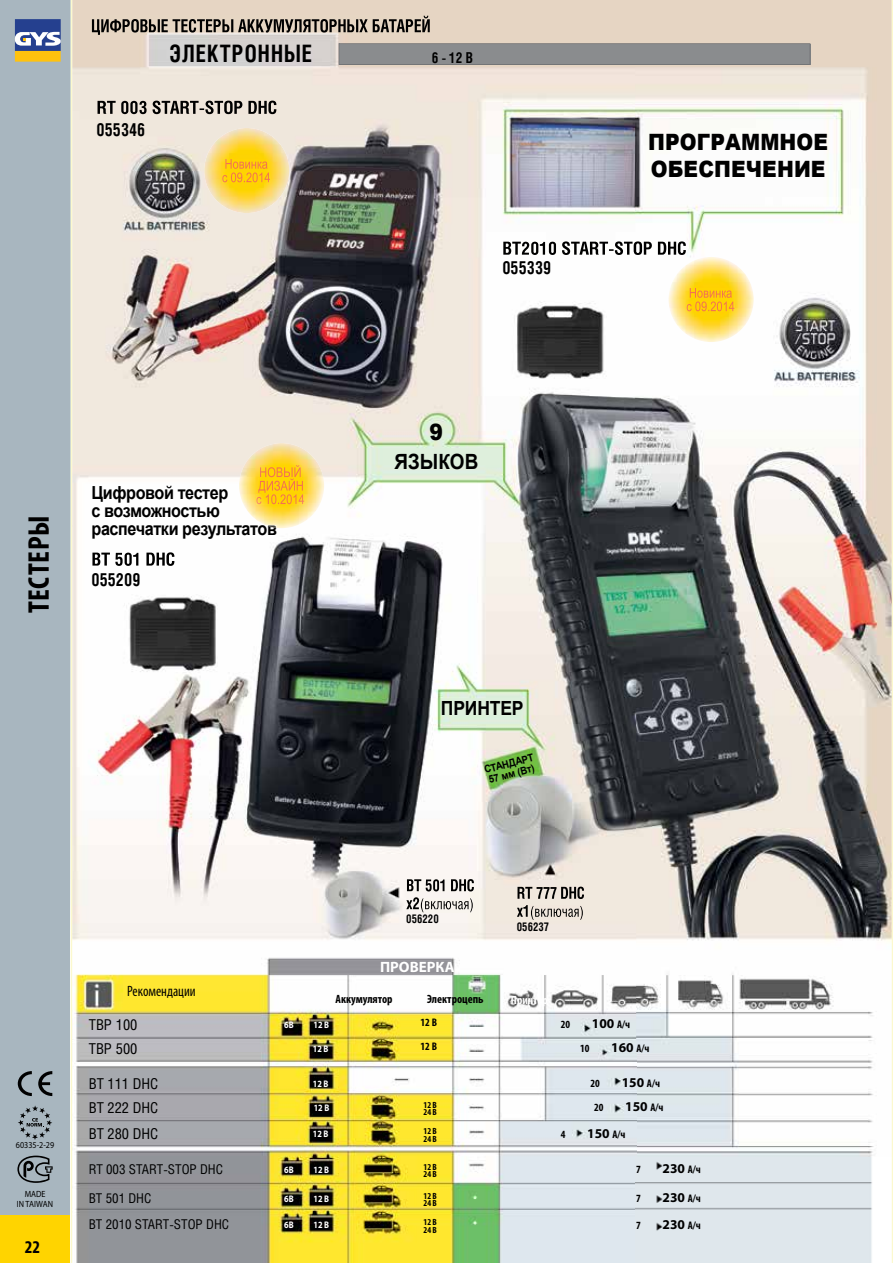
<style>
.page{position:relative;width:893px;height:1263px;background:#fff}
.page>*{position:absolute;margin:0;border:0;box-sizing:border-box;transform-origin:0 0}
.t1{font:700 condensed 30px "Myriad Pro";letter-spacing:.02em;color:#000}
.t2{font:700 24px "Helios Cond";letter-spacing:.05em;color:#000;scale:.9 1}
.t3{font:900 22.5px/27px "Arial";letter-spacing:.005em;color:#000;scale:.9 1}
.t4{font:700 21px "Arial";color:#000;scale:.9 1}
.t5{font:700 19.5px "Arial";letter-spacing:-.01em;color:#000;scale:.9 1}
.t6{font:700 18px/18px "Arial";letter-spacing:-.025em;color:#000;scale:.9 1}
.t7{font:700 18px "Helios Cond";color:#000;scale:.9 1}
.t8{font:700 condensed 18px "Myriad Pro";color:#000}
.t9{font:15px "Helios Cond";color:#000}
.t10{font:condensed 15px "Myriad Pro";color:#000;scale:.95 1}
.t11{font:700 15px "Myriad Pro";color:#fff}
.t12{font:700 15px "Helios Cond";color:#000;scale:.9 1}
.t13{font:700 13.5px "Myriad Pro";color:#000}
.t14{font:13.5px "Helios Cond";color:#000}
.t15{font:700 condensed 12px "Myriad Pro";color:#000}
.t16{font:700 12px "Helios Cond";color:#000;scale:.9 1}
.t17{font:700 condensed 12px "Myriad Pro";color:#fff}
.t18{font:700 condensed 10.95px "Myriad Pro";color:#000}
.t19{font:700 10.5px/10.5px "Arial";color:#000;scale:.9 1}
.t20{font:700 9.6px "Myriad Pro";color:#fff;scale:.86 1}
.t21{font:700 condensed 9px/7.5px "Myriad Pro";color:#000}
.t22{font:9px/9.8px "Myriad Pro";color:#000;text-align:center;scale:.9 1}
.s1{font-stretch:condensed;font-size:10.95px}
</style>
<div class="page">
<div style="left:0;top:0;width:70px;height:1263px;background:#a8b6bf"></div>
<div style="left:0;top:1216px;width:70px;height:47px;background:#ffd400"></div>
<div style="left:15px;top:51px;width:46px;height:11px;background:#ffc20e"></div>
<svg style="left:15px;top:19px;width:46px;height:32px"></svg>
<svg style="left:70px;top:0;width:1px;height:1263px"></svg>
<svg style="left:18px;top:1071px;width:14px;height:25px"></svg>
<svg style="left:38px;top:1071px;width:14px;height:25px"></svg>
<svg style="left:17px;top:1155px;width:36px;height:28px"></svg>
<svg style="left:18px;top:1105px;width:34px;height:35px"></svg>
<img style="left:71px;top:0;width:822px;height:1263px">
<img style="left:92px;top:16px;width:338px;height:19px">
<img style="left:503px;top:241px;width:183px;height:14px">
<img style="left:92px;top:552px;width:82px;height:14px">
<img style="left:517px;top:887px;width:67px;height:12px">
<svg style="left:517px;top:905px;width:11px;height:12px"></svg>
<img style="left:531px;top:906px;width:52px;height:14px">
<img style="left:407px;top:879px;width:67px;height:12px">
<svg style="left:406px;top:897px;width:13px;height:12px"></svg>
<img style="left:421px;top:898px;width:52px;height:14px">
<img style="left:98px;top:101px;width:178px;height:13px">
<div style="left:339px;top:43px;width:471px;height:22px;background:#8a8c8e"></div>
<img style="left:204px;top:128px;width:85px;height:85px">
<img style="left:225px;top:159px;width:42px;height:10px">
<img style="left:222px;top:172px;width:48px;height:10px">
<img style="left:239px;top:443px;width:85px;height:85px">
<svg style="left:266px;top:525px;width:10px;height:3px"></svg>
<img style="left:260px;top:465px;width:41px;height:12px">
<img style="left:258px;top:478px;width:45px;height:15px">
<img style="left:256px;top:494px;width:48px;height:10px">
<img style="left:669px;top:257px;width:85px;height:85px">
<img style="left:690px;top:288px;width:42px;height:10px">
<img style="left:687px;top:301px;width:47px;height:10px">
<h3 class="t7" style="left:97px;top:119px;width:55px">055346</h3>
<h2 class="t2" style="left:169px;top:39px;width:160px">ЭЛЕКТРОННЫЕ</h2>
<p class="t12" style="left:432px;top:49px;width:47px">6 - 12 В</p>
<h3 class="t7" style="left:502px;top:257px;width:56px">055339</h3>
<h3 class="t3" style="left:648px;top:128px;width:201px">ПРОГРАММНОЕ<br>ОБЕСПЕЧЕНИЕ</h3>
<h1 class="t1" style="left:20px;top:613px;width:99px;rotate:-90deg">ТЕСТЕРЫ</h1>
<h3 class="t6" style="left:92px;top:484px;width:208px">Цифровой тестер<br>с возможностью распечатки результатов</h3>
<h3 class="t7" style="left:92px;top:569px;width:56px">055209</h3>
<h3 class="t3" style="left:430px;top:417px;width:17px">9</h3>
<h3 class="t4" style="left:394px;top:448px;width:95px">ЯЗЫКОВ</h3>
<h3 class="t5" style="left:441px;top:696px;width:93px">ПРИНТЕР</h3>
<p class="t19" style="left:483px;top:765px;width:58px;rotate:-15deg">СТАНДАРТ<br>57 мм (Вт)</p>
<p class="t22" style="left:16px;top:1140px;width:44px">60335-2-29</p>
<p class="t22" style="left:17px;top:1189px;width:42px">MADE<br>IN TAIWAN</p>
<h3 class="t8" style="left:25px;top:1236px;width:17px">22</h3>
<p class="t16" style="left:406px;top:912px;width:38px">056220</p>
<p class="t11" style="left:380px;top:957px;width:76px">ПРОВЕРКА</p>
<p class="t15" style="left:336px;top:991px;width:59px">Аккумулятор</p>
<p class="t15" style="left:427px;top:991px;width:58px">Электроцепь</p>
<p class="t17" style="left:511px;top:992px;width:39px">Принтер</p>
<p class="t16" style="left:517px;top:919px;width:37px">056237</p>
<p class="t10" style="left:127px;top:982px;width:74px">Рекомендации</p>
<p class="t9" style="left:89px;top:1016px;width:50px">ТВР 100</p>
<p class="t20" style="left:284px;top:1018px;width:13px">6В</p>
<p class="t20" style="left:313px;top:1018px;width:20px">12 В</p>
<p class="t18" style="left:420px;top:1016px;width:18px">12 В</p>
<p class="t18" style="left:561px;top:1018px;width:11px">20</p>
<p class="t13" style="left:592px;top:1015px;width:40px">100 <span class="s1">А/ч</span></p>
<p class="t9" style="left:89px;top:1039px;width:50px">ТВР 500</p>
<p class="t20" style="left:313px;top:1042px;width:20px">12 В</p>
<p class="t18" style="left:420px;top:1040px;width:18px">12 В</p>
<p class="t18" style="left:580px;top:1041px;width:11px">10</p>
<p class="t13" style="left:611px;top:1039px;width:40px">160 <span class="s1">А/ч</span></p>
<p class="t9" style="left:89px;top:1075px;width:71px">BT 111 DHC</p>
<p class="t20" style="left:313px;top:1078px;width:20px">12 В</p>
<p class="t18" style="left:590px;top:1077px;width:11px">20</p>
<p class="t13" style="left:622px;top:1074px;width:40px">150 <span class="s1">А/ч</span></p>
<p class="t9" style="left:89px;top:1099px;width:71px">BT 222 DHC</p>
<p class="t20" style="left:314px;top:1101px;width:20px">12 В</p>
<p class="t21" style="left:424px;top:1101px;width:15px">12 В<br>24 В</p>
<p class="t18" style="left:594px;top:1101px;width:11px">20</p>
<p class="t13" style="left:625px;top:1098px;width:40px">150 <span class="s1">А/ч</span></p>
<p class="t9" style="left:89px;top:1125px;width:71px">BT 280 DHC</p>
<p class="t20" style="left:313px;top:1128px;width:20px">12 В</p>
<p class="t21" style="left:424px;top:1127px;width:15px">12 В<br>24 В</p>
<p class="t18" style="left:561px;top:1127px;width:6px">4</p>
<p class="t13" style="left:587px;top:1124px;width:40px">150 <span class="s1">А/ч</span></p>
<p class="t14" style="left:89px;top:1161px;width:136px">RT 003 START-STOP DHC</p>
<p class="t20" style="left:284px;top:1163px;width:13px">6В</p>
<p class="t20" style="left:313px;top:1163px;width:20px">12 В</p>
<p class="t21" style="left:424px;top:1163px;width:15px">12 В<br>24 В</p>
<p class="t18" style="left:636px;top:1162px;width:6px">7</p>
<p class="t13" style="left:663px;top:1160px;width:40px">230 <span class="s1">А/ч</span></p>
<p class="t14" style="left:89px;top:1190px;width:64px">BT 501 DHC</p>
<p class="t20" style="left:284px;top:1192px;width:13px">6В</p>
<p class="t20" style="left:313px;top:1192px;width:20px">12 В</p>
<p class="t21" style="left:424px;top:1192px;width:15px">12 В<br>24 В</p>
<p class="t18" style="left:636px;top:1192px;width:6px">7</p>
<p class="t13" style="left:663px;top:1189px;width:40px">230 <span class="s1">А/ч</span></p>
<p class="t14" style="left:89px;top:1216px;width:142px">BT 2010 START-STOP DHC</p>
<p class="t20" style="left:284px;top:1219px;width:13px">6В</p>
<p class="t20" style="left:313px;top:1219px;width:20px">12 В</p>
<p class="t21" style="left:424px;top:1218px;width:15px">12 В<br>24 В</p>
<p class="t18" style="left:636px;top:1218px;width:6px">7</p>
<p class="t13" style="left:663px;top:1215px;width:40px">230 <span class="s1">А/ч</span></p>
</div>
